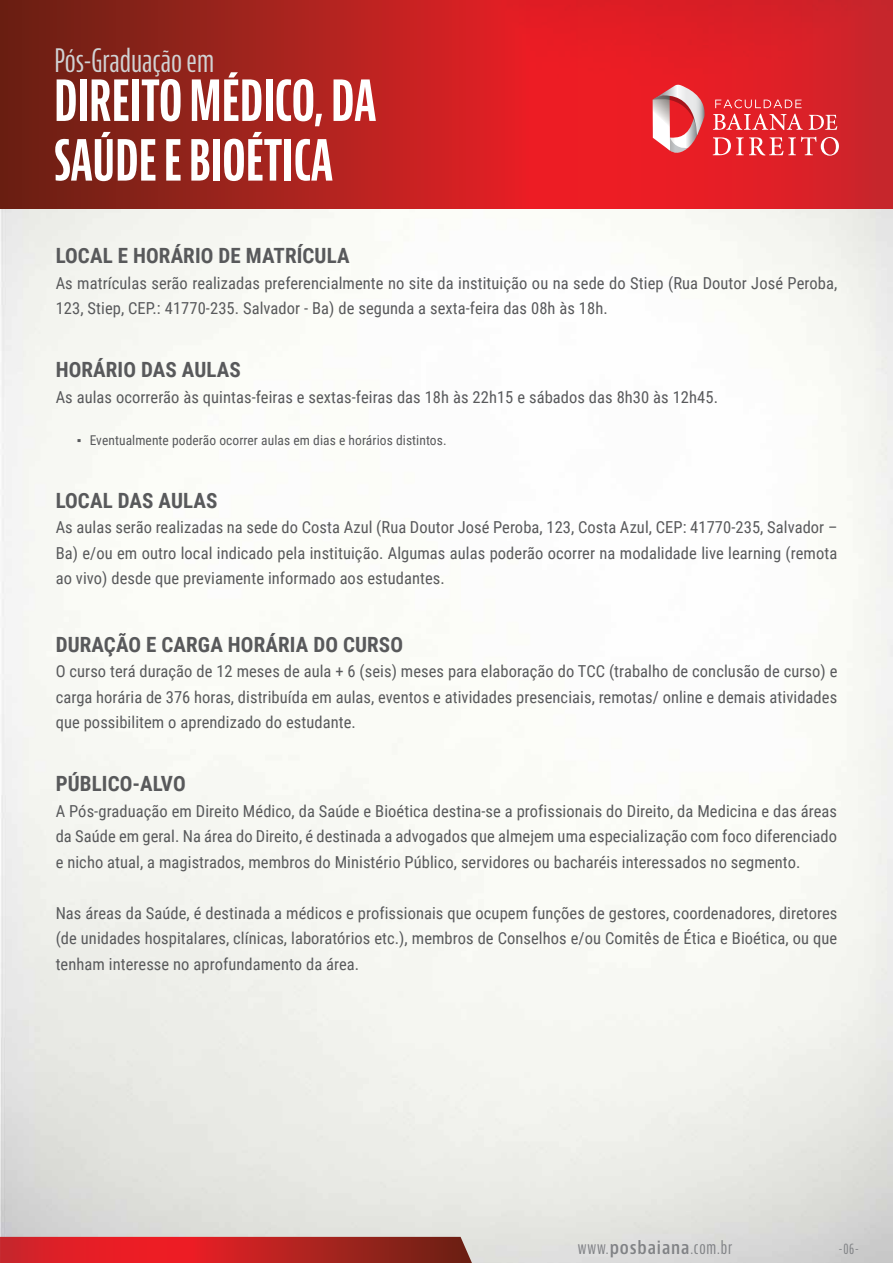
<style>
.page{position:relative;width:893px;height:1263px;background:#fff}
.page>*{position:absolute;margin:0;border:0;box-sizing:border-box;transform-origin:0 0}
.t1{font:700 extra-condensed 55.2px/59.7px "Bernino Sans";color:#fff}
.t2{font:extra-condensed 31.5px "Bernino Sans";color:#d1d3d4}
.t3{font:700 21px "Roboto Condensed";letter-spacing:.005em;color:#58595b}
.t4{font:extra-condensed 18px "Bernino Sans";letter-spacing:.045em;color:#808285}
.t5{font:16.5px/25.5px "Roboto Condensed";letter-spacing:.005em;color:#58595b;text-align:justify}
.t6{font:extra-condensed 15px "Bernino Sans";color:#808285}
.t7{font:13.5px "Roboto Condensed";letter-spacing:.005em;color:#58595b}
.s1{font-family:"Times New Roman"}
.s2{font-weight:600;font-stretch:condensed}
</style>
<div class="page">
<img style="left:0;top:208px;width:893px;height:1055px">
<svg style="left:0;top:1237px;width:472px;height:26px;background:#bf2323"></svg>
<svg style="left:0;top:0;width:893px;height:208px;background:#bb2020"></svg>
<svg style="left:652px;top:85px;width:54px;height:69px"></svg>
<svg style="left:715px;top:99px;width:87px;height:9px"></svg>
<svg style="left:713px;top:114px;width:90px;height:16px"></svg>
<svg style="left:809px;top:115px;width:28px;height:15px"></svg>
<svg style="left:713px;top:137px;width:126px;height:19px;background:#e6585e"></svg>
<h2 class="t2" style="left:54px;top:43px;width:161px">Pós-Graduação em</h2>
<h1 class="t1" style="left:54px;top:73px;width:323px">DIREITO MÉDICO, DA<br>SAÚDE E BIOÉTICA</h1>
<p class="t3" style="left:56px;top:241px;width:295px">LOCAL E HORÁRIO DE MATRÍCULA</p>
<p class="t5" style="left:56px;top:270px;width:783px">As matrículas serão realizadas preferencialmente no site da instituição ou na sede do Stiep (Rua Doutor José Peroba,<br>123, Stiep, CEP.: 41770-235. Salvador - Ba) de segunda a sexta-feira das 08h às 18h.</p>
<p class="t3" style="left:56px;top:355px;width:187px">HORÁRIO DAS AULAS</p>
<p class="t5" style="left:56px;top:384px;width:664px">As aulas ocorrerão às quintas-feiras e sextas-feiras das 18h às 22h15 e sábados das 8h30 às 12h45.</p>
<p class="t7" style="left:77px;top:431px;width:371px"><span class="s1">▪</span> Eventualmente poderão ocorrer aulas em dias e horários distintos.</p>
<p class="t3" style="left:56px;top:486px;width:163px">LOCAL DAS AULAS</p>
<p class="t5" style="left:56px;top:514px;width:783px">As aulas serão realizadas na sede do Costa Azul (Rua Doutor José Peroba, 123, Costa Azul, CEP: 41770-235, Salvador – Ba) e/ou em outro local indicado pela instituição. Algumas aulas poderão ocorrer na modalidade live learning (remota ao vivo) desde que previamente informado aos estudantes.</p>
<p class="t3" style="left:56px;top:630px;width:349px">DURAÇÃO E CARGA HORÁRIA DO CURSO</p>
<p class="t5" style="left:56px;top:658px;width:783px">O curso terá duração de 12 meses de aula + 6 (seis) meses para elaboração do TCC (trabalho de conclusão de curso) e carga horária de 376 horas, distribuída em aulas, eventos e atividades presenciais, remotas/ online e demais atividades que possibilitem o aprendizado do estudante.</p>
<p class="t3" style="left:56px;top:769px;width:132px">PÚBLICO-ALVO</p>
<p class="t5" style="left:56px;top:798px;width:783px">A Pós-graduação em Direito Médico, da Saúde e Bioética destina-se a profissionais do Direito, da Medicina e das áreas da Saúde em geral. Na área do Direito, é destinada a advogados que almejem uma especialização com foco diferenciado e nicho atual, a magistrados, membros do Ministério Público, servidores ou bacharéis interessados no segmento.</p>
<p class="t5" style="left:56px;top:900px;width:783px">Nas áreas da Saúde, é destinada a médicos e profissionais que ocupem funções de gestores, coordenadores, diretores (de unidades hospitalares, clínicas, laboratórios etc.), membros de Conselhos e/ou Comitês de Ética e Bioética, ou que tenham interesse no aprofundamento da área.</p>
<p class="t4" style="left:578px;top:1237px;width:156px">www.<span class="s2">posbaiana</span>.com.br</p>
<p class="t6" style="left:839px;top:1240px;width:21px">-06-</p>
</div>
